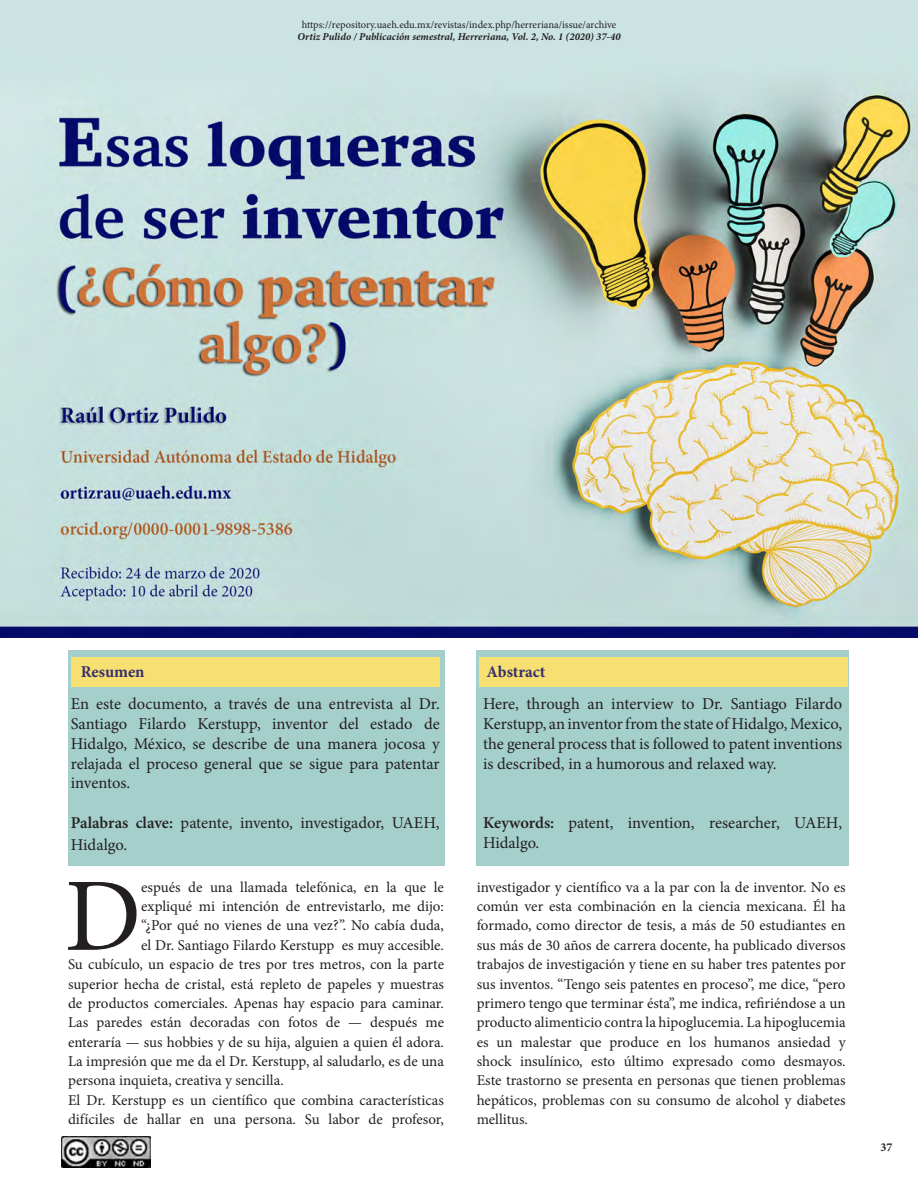
<style>
.page{position:relative;width:918px;height:1188px;background:#fff}
.page>*{position:absolute;margin:0;border:0;box-sizing:border-box;transform-origin:0 0}
.t1{font:104.25px "Minion Pro";color:#231f20}
.t2{font:16.5px/19.8px "Minion Pro";color:#231f20;text-align:justify}
.t3{font:700 16.5px "Minion Pro";color:#342f6d}
.t4{font:15px/19.4px "Minion Pro";color:#231f20}
.t5{font:700 12px "Minion Pro";color:#231f20}
.t6{font:10.5px "Minion Pro";letter-spacing:-.005em;color:#231f20}
.t7{font:italic 700 10.5px "Minion Pro";color:#231f20}
.s1{font-weight:600}
</style>
<div class="page">
<img style="left:0;top:0;width:918px;height:638px">
<div style="left:68px;top:650px;width:376px;height:215px;background:#a5cfca"></div>
<div style="left:477px;top:650px;width:372px;height:215px;background:#a5cfca"></div>
<div style="left:71px;top:657px;width:369px;height:30px;background:#f8df71"></div>
<div style="left:479px;top:657px;width:369px;height:30px;background:#f8df71"></div>
<img style="left:61px;top:1136px;width:89px;height:31px">
<p class="t6" style="left:302px;top:17px;width:316px">https://repository.uaeh.edu.mx/revistas/index.php/herreriana/issue/archive</p>
<p class="t7" style="left:297px;top:29px;width:325px">Ortiz Pulido / Publicación semestral, Herreriana, Vol. 2, No. 1 (2020) 37-40</p>
<p class="t3" style="left:81px;top:660px;width:65px">Resumen</p>
<p class="t3" style="left:487px;top:660px;width:60px">Abstract</p>
<p class="t2" style="left:71px;top:694px;width:371px">En este documento, a través de una entrevista al Dr.<br>Santiago Filardo Kerstupp, inventor del estado de Hidalgo, México, se describe de una manera jocosa y relajada el proceso general que se sigue para patentar inventos.</p>
<p class="t2" style="left:71px;top:812px;width:370px;line-height:21.6px"><span class="s1">Palabras clave:</span> patente, invento, investigador, UAEH,<br>Hidalgo.</p>
<p class="t2" style="left:483px;top:694px;width:361px">Here, through an interview to Dr. Santiago Filardo Kerstupp, an inventor from the state of Hidalgo, Mexico, the general process that is followed to patent inventions is described, in a humorous and relaxed way.</p>
<p class="t2" style="left:483px;top:813px;width:361px"><span class="s1">Keywords:</span> patent, invention, researcher, UAEH,<br>Hidalgo.</p>
<p class="t1" style="left:65px;top:847px;width:78px">D</p>
<p class="t4" style="left:141px;top:877px;width:304px">espués de una llamada telefónica, en la que le</p>
<p class="t4" style="left:141px;top:897px;width:304px">expliqué mi intención de entrevistarlo, me dijo:</p>
<p class="t4" style="left:141px;top:916px;width:304px">“¿Por qué no vienes de una vez?”. No cabía duda,</p>
<p class="t4" style="left:141px;top:935px;width:304px">el Dr. Santiago Filardo Kerstupp es muy accesible.</p>
<p class="t4" style="left:68px;top:955px;width:378px">Su cubículo, un espacio de tres por tres metros, con la parte</p>
<p class="t4" style="left:68px;top:974px;width:378px">superior hecha de cristal, está repleto de papeles y muestras</p>
<p class="t4" style="left:68px;top:993px;width:377px">de productos comerciales. Apenas hay espacio para caminar.</p>
<p class="t4" style="left:68px;top:1013px;width:378px">Las paredes están decoradas con fotos de — después me</p>
<p class="t4" style="left:68px;top:1032px;width:378px">enteraría — sus hobbies y de su hija, alguien a quien él adora.</p>
<p class="t4" style="left:68px;top:1052px;width:378px">La impresión que me da el Dr. Kerstupp, al saludarlo, es de una</p>
<p class="t4" style="left:68px;top:1071px;width:217px">persona inquieta, creativa y sencilla.</p>
<p class="t4" style="left:68px;top:1090px;width:378px">El Dr. Kerstupp es un científico que combina características difíciles de hallar en una persona. Su labor de profesor,</p>
<p class="t4" style="left:477px;top:877px;width:370px;text-align:justify">investigador y científico va a la par con la de inventor. No es común ver esta combinación en la ciencia mexicana. Él ha formado, como director de tesis, a más de 50 estudiantes en sus más de 30 años de carrera docente, ha publicado diversos trabajos de investigación y tiene en su haber tres patentes por sus inventos. “Tengo seis patentes en proceso”, me dice, “pero primero tengo que terminar ésta”, me indica, refiriéndose a un producto alimenticio contra la hipoglucemia. La hipoglucemia es un malestar que produce en los humanos ansiedad y shock insulínico, esto último expresado como desmayos.<br>Este trastorno se presenta en personas que tienen problemas hepáticos, problemas con su consumo de alcohol y diabetes mellitus.</p>
<p class="t5" style="left:880px;top:1139px;width:13px">37</p>
</div>
